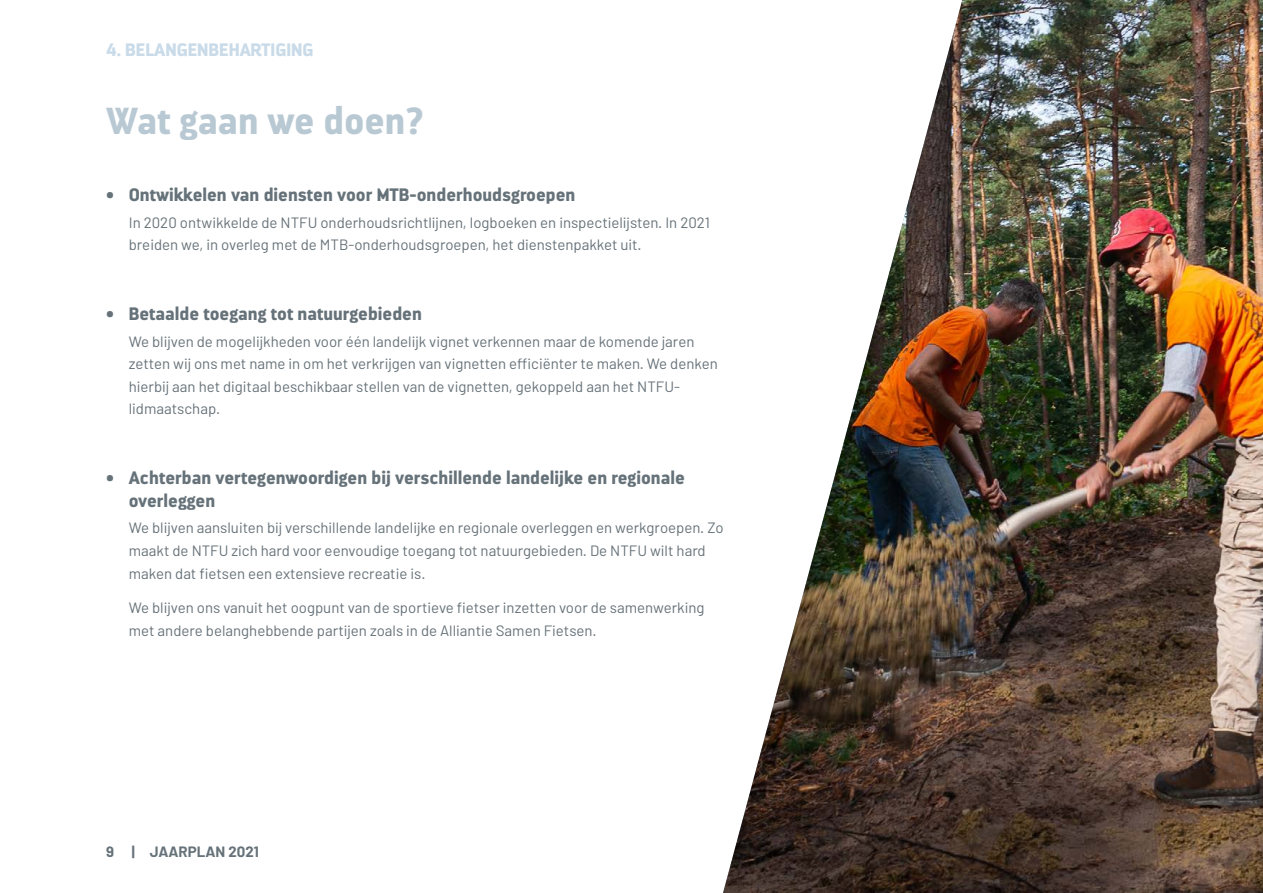
<style>
.page{position:relative;width:1263px;height:893px;background:#fff}
.page>*{position:absolute;margin:0;border:0;box-sizing:border-box;transform-origin:0 0}
.t1{font:900 37.5px "Darwin";color:#b9c9d4}
.t2{font:900 18px/22.5px "Darwin";color:#667279}
.t3{font:900 18px "Darwin";color:#c9dbe9}
.t4{font:15px/22.5px "Barlow";color:#667279}
.t5{font:700 15px "Barlow";color:#667279}
</style>
<div class="page">
<img style="left:723px;top:0;width:540px;height:893px">
<p class="t3" style="left:106px;top:39px;width:209px">4. BELANGENBEHARTIGING</p>
<h1 class="t1" style="left:106px;top:98px;width:319px">Wat gaan we doen?</h1>
<p class="t2" style="left:106px;top:184px;width:471px">• Ontwikkelen van diensten voor MTB-onderhoudsgroepen</p>
<p class="t4" style="left:129px;top:211px;width:583px">In 2020 ontwikkelde de NTFU onderhoudsrichtlijnen, logboeken en inspectielijsten. In 2021 breiden we, in overleg met de MTB-onderhoudsgroepen, het dienstenpakket uit.</p>
<p class="t2" style="left:106px;top:303px;width:317px">• Betaalde toegang tot natuurgebieden</p>
<p class="t4" style="left:129px;top:330px;width:590px">We blijven de mogelijkheden voor één landelijk vignet verkennen maar de komende jaren zetten wij ons met name in om het verkrijgen van vignetten efficiënter te maken. We denken hierbij aan het digitaal beschikbaar stellen van de vignetten, gekoppeld aan het NTFU&shy;lidmaatschap.</p>
<p class="t2" style="left:129px;top:467px;width:558px;text-indent:-22px">• Achterban vertegenwoordigen bij verschillende landelijke en regionale overleggen</p>
<p class="t4" style="left:129px;top:516px;width:596px">We blijven aansluiten bij verschillende landelijke en regionale overleggen en werkgroepen. Zo maakt de NTFU zich hard voor eenvoudige toegang tot natuurgebieden. De NTFU wilt hard maken dat fietsen een extensieve recreatie is.</p>
<p class="t4" style="left:129px;top:596px;width:577px">We blijven ons vanuit het oogpunt van de sportieve fietser inzetten voor de samenwerking met andere belanghebbende partijen zoals in de Alliantie Samen Fietsen.</p>
<p class="t5" style="left:106px;top:842px;width:154px">9 | JAARPLAN 2021</p>
</div>
